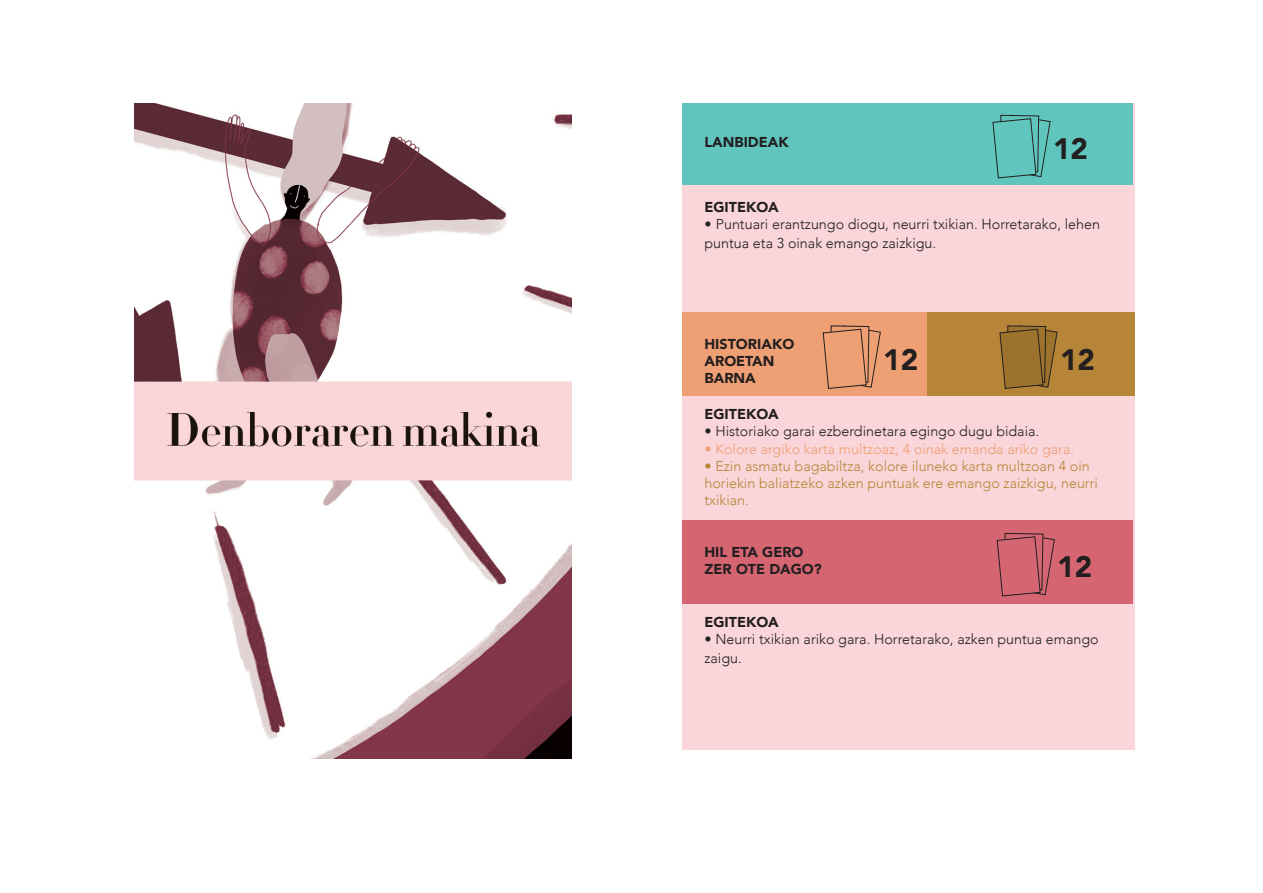
<style>
.page{position:relative;width:1263px;height:893px;background:#fff}
.page>*{position:absolute;margin:0;border:0;box-sizing:border-box;transform-origin:0 0}
.t1{font:900 29.55px "Avenir";color:#231f20}
.t2{font:300 14.25px/19px "Avenir";color:#231f20}
.t3{font:300 14.25px/17.1px "Avenir";color:#b78537}
.t4{font:900 14.25px "Avenir";color:#231f20}
.t5{font:300 14.25px "Avenir";color:#ee9f74}
.s1{font-weight:900}
</style>
<div class="page">
<div style="left:682px;top:103px;width:453px;height:647px;background:#fad6da"></div>
<img style="left:134px;top:103px;width:437px;height:655px">
<div style="left:682px;top:103px;width:451px;height:82px;background:#60c5bc"></div>
<div style="left:682px;top:313px;width:451px;height:83px;background:#ee9f74"></div>
<div style="left:682px;top:520px;width:451px;height:83px;background:#d56571"></div>
<div style="left:927px;top:313px;width:208px;height:83px;background:#b78537"></div>
<svg style="left:992px;top:115px;width:59px;height:63px"></svg>
<svg style="left:823px;top:325px;width:58px;height:64px"></svg>
<svg style="left:997px;top:533px;width:58px;height:63px"></svg>
<svg style="left:999px;top:325px;width:59px;height:64px"></svg>
<p class="t4" style="left:704px;top:129px;width:86px">LANBIDEAK</p>
<p class="t1" style="left:1053px;top:124px;width:36px">12</p>
<p class="t4" style="left:704px;top:195px;width:76px">EGITEKOA</p>
<p class="t2" style="left:704px;top:215px;width:397px"><span class="s1">•</span> Puntuari erantzungo diogu, neurri txikian. Horretarako, lehen puntua eta 3 oinak emango zaizkigu.</p>
<p class="t4" style="left:704px;top:332px;width:91px">HISTORIAKO</p>
<p class="t4" style="left:704px;top:349px;width:71px">AROETAN</p>
<p class="t4" style="left:704px;top:366px;width:53px">BARNA</p>
<p class="t1" style="left:883px;top:334px;width:36px">12</p>
<p class="t1" style="left:1060px;top:334px;width:36px">12</p>
<p class="t4" style="left:704px;top:402px;width:76px">EGITEKOA</p>
<p class="t2" style="left:704px;top:422px;width:336px">• Historiako garai ezberdinetara egingo dugu bidaia.</p>
<p class="t5" style="left:704px;top:440px;width:371px">• Kolore argiko karta multzoaz, 4 oinak emanda ariko gara.</p>
<p class="t3" style="left:704px;top:457px;width:395px">• Ezin asmatu bagabiltza, kolore iluneko karta multzoan 4 oin horiekin baliatzeko azken puntuak ere emango zaizkigu, neurri txikian.</p>
<p class="t4" style="left:704px;top:539px;width:101px">HIL ETA GERO</p>
<p class="t4" style="left:704px;top:556px;width:119px">ZER OTE DAGO?</p>
<p class="t1" style="left:1057px;top:542px;width:36px">12</p>
<p class="t4" style="left:704px;top:610px;width:76px">EGITEKOA</p>
<p class="t2" style="left:704px;top:630px;width:396px">• Neurri txikian ariko gara. Horretarako, azken puntua emango zaigu.</p>
</div>
